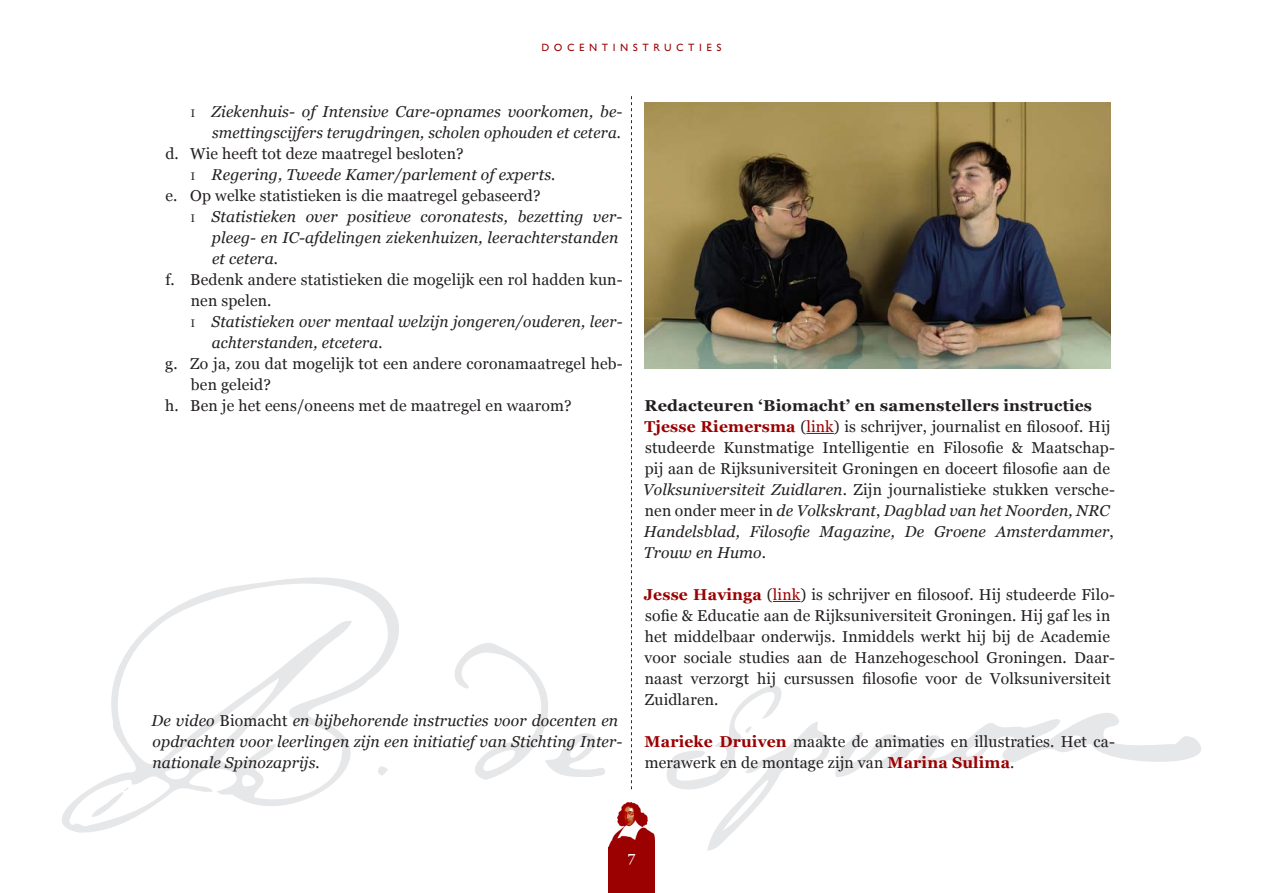
<style>
.page{position:relative;width:1263px;height:893px;background:#fff}
.page>*{position:absolute;margin:0;border:0;box-sizing:border-box;transform-origin:0 0}
.Platte_tekst{font:15.75px/21px "Georgia";letter-spacing:.01em;color:#231f20}
.Platte_tekst-2{font:italic 15.75px/21px "Georgia";letter-spacing:.01em;color:#231f20}
.Platte_tekst_inspr{font:15.75px/21px "Georgia";letter-spacing:.01em;color:#231f20}
.Platte_tekst-3{font:700 15.75px "Georgia";letter-spacing:.01em;color:#231f20;scale:1.04 1}
.t1{font:15px "Gill Sans MT Pro";letter-spacing:.3em;color:#9b0101}
.t2{font:15px "Georgia";color:#fff}
.s1{font-style:normal;font-size:10.95px}
.s2{font-style:normal}
.s3{font-weight:700;color:#9b0101}
.s4{color:#9b0101}
.s5{font-style:italic}
</style>
<div class="page">
<svg style="left:62px;top:577px;width:337px;height:256px"></svg>
<svg style="left:454px;top:643px;width:151px;height:137px"></svg>
<svg style="left:378px;top:764px;width:10px;height:14px"></svg>
<svg style="left:91px;top:773px;width:54px;height:47px"></svg>
<svg style="left:667px;top:685px;width:534px;height:166px"></svg>
<svg style="left:631px;top:96px;width:1px;height:693px"></svg>
<img style="left:608px;top:803px;width:47px;height:44px">
<div style="left:608px;top:847px;width:47px;height:46px;background:#9b0101"></div>
<svg style="left:806px;top:433px;width:28px;height:1px"></svg>
<svg style="left:773px;top:601px;width:27px;height:1px"></svg>
<img style="left:644px;top:102px;width:467px;height:267px">
<p class="t1" style="left:541px;top:37px;width:182px">docentinstructies</p>
<p class="Platte_tekst-2" style="left:191px;top:100px;width:433px;text-align:right"><span class="s1">i</span> Ziekenhuis- of Intensive Care-opnames voorkomen, be&shy;smettingscijfers terugdringen, scholen ophouden et cetera.</p>
<p class="Platte_tekst_inspr" style="left:165px;top:143px;width:300px">d. Wie heeft tot deze maatregel besloten?</p>
<p class="Platte_tekst-2" style="left:191px;top:163px;width:366px"><span class="s1">i</span> Regering, Tweede Kamer/parlement of experts.</p>
<p class="Platte_tekst_inspr" style="left:165px;top:185px;width:377px">e. Op welke statistieken is die maatregel gebaseerd?</p>
<p class="Platte_tekst-2" style="left:212px;top:205px;width:412px;text-indent:-21px"><span class="s1">i</span> Statistieken over positieve coronatests, bezetting ver&shy;pleeg- en IC-afdelingen ziekenhuizen, leerachterstanden et cetera.</p>
<p class="Platte_tekst_inspr" style="left:191px;top:269px;width:433px;text-indent:-25px">f. Bedenk andere statistieken die mogelijk een rol hadden kun&shy;nen spelen.</p>
<p class="Platte_tekst-2" style="left:212px;top:310px;width:412px;text-indent:-21px"><span class="s1">i</span> Statistieken over mentaal welzijn jongeren/ouderen, leer&shy;achterstanden, etcetera.</p>
<p class="Platte_tekst_inspr" style="left:191px;top:353px;width:433px;text-indent:-26px">g. Zo ja, zou dat mogelijk tot een andere coronamaatregel heb&shy;ben geleid?</p>
<p class="Platte_tekst_inspr" style="left:165px;top:395px;width:408px">h. Ben je het eens/oneens met de maatregel en waarom?</p>
<p class="Platte_tekst-2" style="left:152px;top:709px;width:472px">De video <span class="s2">Biomacht</span> en bijbehorende instructies voor docenten en opdrachten voor leerlingen zijn een initiatief van Stichting Inter&shy;nationale Spinozaprijs.</p>
<p class="Platte_tekst-3" style="left:644px;top:397px;width:432px">Redacteuren ‘Biomacht’ en samenstellers instructies</p>
<p class="Platte_tekst" style="left:643px;top:416px;width:473px"><span class="s3">Tjesse Riemersma</span> (<span class="s4">link</span>) is schrijver, journalist en filosoof. Hij studeerde Kunstmatige Intelligentie en Filosofie &amp; Maatschap&shy;pij aan de Rijksuniversiteit Groningen en doceert filosofie aan de <span class="s5">Volksuniversiteit Zuidlaren</span>. Zijn journalistieke stukken versche&shy;nen onder meer in <span class="s5">de Volkskrant</span>, <span class="s5">Dagblad van het Noorden, NRC Handelsblad, Filosofie Magazine, De Groene Amsterdammer</span>, <span class="s5">Trouw en Humo</span>.</p>
<p class="Platte_tekst" style="left:644px;top:584px;width:473px"><span class="s3">Jesse Havinga</span> (<span class="s4">link</span>) is schrijver en filosoof. Hij studeerde Filo&shy;sofie &amp; Educatie aan de Rijksuniversiteit Groningen. Hij gaf les in het middelbaar onderwijs. Inmiddels werkt hij bij de Academie voor sociale studies aan de Hanzehogeschool Groningen. Daar&shy;naast verzorgt hij cursussen filosofie voor de Volksuniversiteit Zuidlaren.</p>
<p class="Platte_tekst" style="left:644px;top:731px;width:472px"><span class="s3">Marieke Druiven</span> maakte de animaties en illustraties. Het ca&shy;merawerk en de montage zijn van <span class="s3">Marina Sulima</span>.</p>
<p class="t2" style="left:628px;top:848px;width:9px">7</p>
</div>
